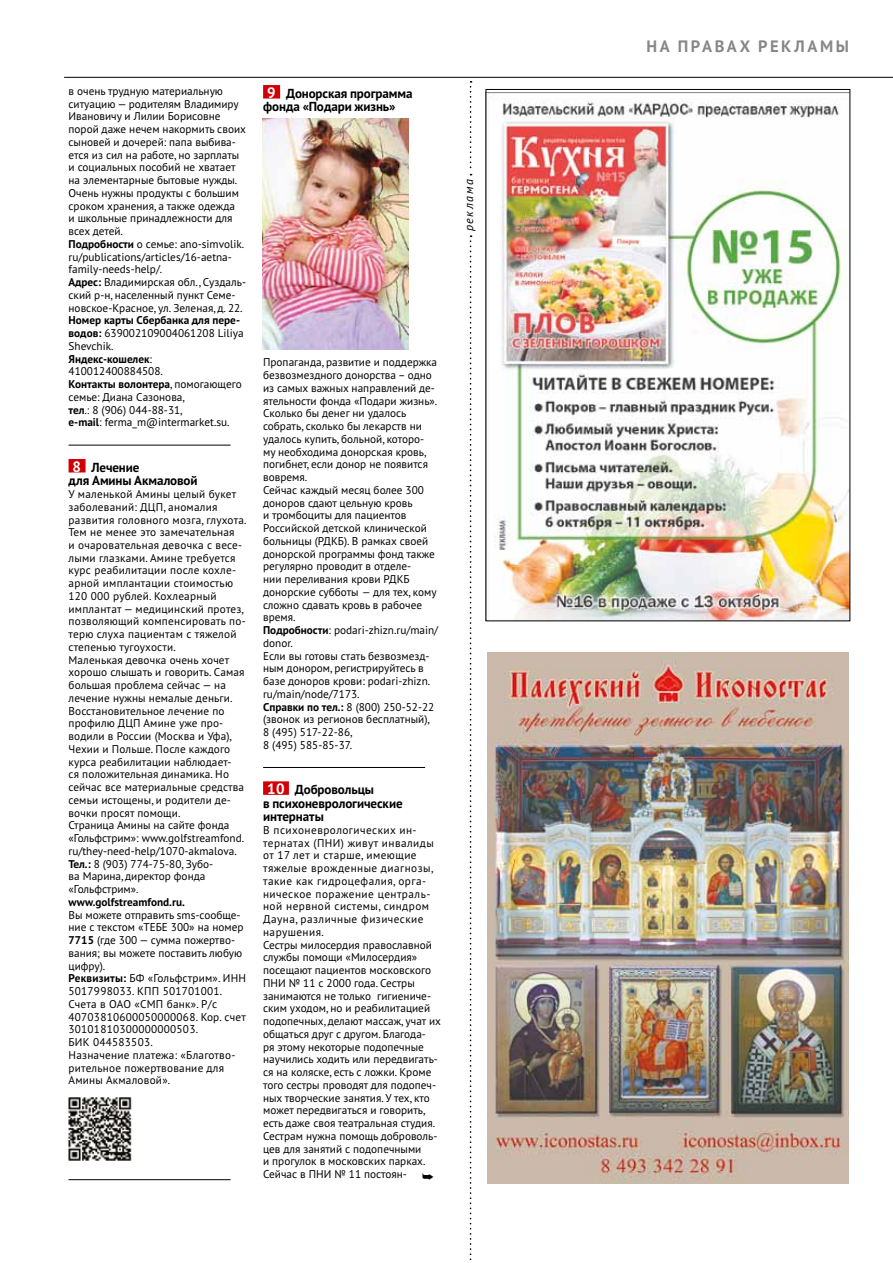
<style>
.page{position:relative;width:893px;height:1263px;background:#fff}
.page>*{position:absolute;margin:0;border:0;box-sizing:border-box;transform-origin:0 0}
.t1{font:700 16.5px "PT Sans";color:#868786}
.t2{font:700 13.05px/13.5px "PT Sans";letter-spacing:-.01em;color:#000}
.t3{font:italic 12px "PT Sans";letter-spacing:.13em;color:#000}
.t4{font:11.25px/12.8px "PT Sans";color:#000}
.t5{font:11.25px/12.8px "PT Sans";letter-spacing:.02em;color:#000}
.t6{font:700 11.25px "PT Sans";color:#000}
.s1{font-weight:700}
.s2{font-size:15px;color:#fff}
.s3{font-style:italic}
</style>
<div class="page">
<img style="left:488px;top:92px;width:360px;height:527px">
<div style="left:69px;top:459px;width:17px;height:13px;background:#d10007"></div>
<hr style="left:69px;top:445px;width:162px;height:1px;background:#000">
<img style="left:69px;top:1097px;width:63px;height:64px">
<hr style="left:69px;top:1179px;width:162px;height:1px;background:#000">
<div style="left:263px;top:85px;width:17px;height:14px;background:#d10007"></div>
<div style="left:263px;top:781px;width:26px;height:14px;background:#d10007"></div>
<hr style="left:263px;top:767px;width:162px;height:1px;background:#000">
<svg style="left:470px;top:235px;width:2px;height:1026px"></svg>
<svg style="left:470px;top:81px;width:2px;height:94px"></svg>
<hr style="left:64px;top:77px;width:829px;height:1px;background:#000">
<img style="left:262px;top:118px;width:147px;height:232px">
<img style="left:487px;top:652px;width:362px;height:532px">
<p class="t4" style="left:69px;top:84px;width:179px">в очень трудную материальную ситуацию — родителям Владимиру<br>Ивановичу и Лилии Борисовне порой даже нечем накормить своих сыновей и дочерей: папа выбива&shy;ется из сил на работе, но зарплаты и социальных пособий не хватает на элементарные бытовые нужды.<br>Очень нужны продукты с большим сроком хранения, а также одежда<br>и школьные принадлежности для всех детей.<br><span class="s1">Подробности</span> о семье: ano-simvolik. ru/publications/articles/16-aetna&shy;family-needs-help/.<br><span class="s1">Адрес:</span> Владимирская обл., Суздаль&shy;ский р-н, населенный пункт Семе&shy;новское-Красное, ул. Зеленая, д. 22.</p>
<p class="t4" style="left:69px;top:314px;width:177px"><span class="s1">Номер карты Сбербанка для пере&shy;водов:</span> 639002109004061208 Liliya<br>Shevchik.<br><span class="s1">Яндекс-кошелек</span>:<br>410012400884508.<br><span class="s1">Контакты волонтера</span>, помогающего семье: Диана Сазонова,<br><span class="s1">тел</span>.: 8 (906) 044-88-31,<br><span class="s1">e-mail</span>: ferma_m@intermarket.su.</p>
<p class="t2" style="left:69px;top:460px;width:131px;text-indent:4px"><span class="s2">8</span> Лечение<br>для Амины Акмаловой</p>
<p class="t4" style="left:69px;top:487px;width:180px">У маленькой Амины целый букет заболеваний: ДЦП, аномалия развития головного мозга, глухота.<br>Тем не менее это замечательная<br>и очаровательная девочка с весе&shy;лыми глазками. Амине требуется курс реабилитации после кохле&shy;арной имплантации стоимостью<br>120 000 рублей. Кохлеарный имплантат — медицинский протез, позволяющий компенсировать по&shy;терю слуха пациентам с тяжелой степенью тугоухости.<br>Маленькая девочка очень хочет хорошо слышать и говорить. Самая большая проблема сейчас — на лечение нужны немалые деньги.<br>Восстановительное лечение по профилю ДЦП Амине уже про&shy;водили в России (Москва и Уфа),<br>Чехии и Польше. После каждого курса реабилитации наблюдает-<br>ся положительная динамика. Но сейчас все материальные средства семьи истощены, и родители де&shy;вочки просят помощи.<br>Страница Амины на сайте фонда «Гольфстрим»: www.golfstreamfond. ru/they-need-help/1070-akmalova.<br><span class="s1">Тел.:</span> 8 (903) 774-75-80, Зубо-<br>ва Марина, директор фонда «Гольфстрим».</p>
<p class="t6" style="left:69px;top:894px;width:118px">www.golfstreamfond.ru.</p>
<p class="t5" style="left:69px;top:908px;width:179px">Вы можете отправить sms-сообще&shy;ние с текстом «ТЕБЕ 300» на номер<br><span class="s1">7715</span> (где 300 — сумма пожертво&shy;вания; вы можете поставить любую цифру).<br><span class="s1">Реквизиты:</span> БФ «Гольфстрим». ИНН<br>5017998033. КПП 501701001.<br>Счета в ОАО «СМП банк». Р/с<br>40703810600050000068. Кор. счет<br>30101810300000000503.<br>БИК 044583503.<br>Назначение платежа: «Благотво&shy;рительное пожертвование для<br>Амины Акмаловой».</p>
<p class="t2" style="left:263px;top:86px;width:151px;text-indent:4px"><span class="s2">9</span> Донорская программа фонда «Подари жизнь»</p>
<p class="t4" style="left:263px;top:356px;width:177px">Пропаганда, развитие и поддержка безвозмездного донорства – одно из самых важных направлений де&shy;ятельности фонда «Подари жизнь».<br>Сколько бы денег ни удалось собрать, сколько бы лекарств ни удалось купить, больной, которо&shy;му необходима донорская кровь, погибнет, если донор не появится вовремя.<br>Сейчас каждый месяц более 300 доноров сдают цельную кровь<br>и тромбоциты для пациентов<br>Российской детской клинической больницы (РДКБ). В рамках своей донорской программы фонд также регулярно проводит в отделе-<br>нии переливания крови РДКБ донорские субботы <span class="s3">—</span> для тех, кому сложно сдавать кровь в рабочее время.<br><span class="s1">Подробности</span>: podari-zhizn.ru/main/ donor.<br>Если вы готовы стать безвозмезд&shy;ным донором, регистрируйтесь в базе доноров крови: podari-zhizn. ru/main/node/7173.<br><span class="s1">Справки по тел.:</span> 8 (800) 250-52-22 (звонок из регионов бесплатный),<br>8 (495) 517-22-86,<br>8 (495) 585-85-37.</p>
<p class="t2" style="left:263px;top:782px;width:141px;text-indent:4px"><span class="s2">10</span> Добровольцы<br>в психоневрологические интернаты</p>
<p class="t4" style="left:263px;top:823px;width:179px">В психоневрологических ин&shy;тернатах (ПНИ) живут инвалиды от 17 лет и старше, имеющие тяжелые врожденные диагнозы, такие как гидроцефалия, орга&shy;ническое поражение централь&shy;ной нервной системы, синдром<br>Дауна, различные физические нарушения.<br>Сестры милосердия православной службы помощи «Милосердия» посещают пациентов московского<br>ПНИ № 11 с 2000 года. Сестры занимаются не только гигиениче&shy;ским уходом, но и реабилитацией подопечных, делают массаж, учат их общаться друг с другом. Благода-<br>ря этому некоторые подопечные научились ходить или передвигать&shy;ся на коляске, есть с ложки. Кроме того сестры проводят для подопеч&shy;ных творческие занятия. У тех, кто может передвигаться и говорить, есть даже своя театральная студия.<br>Сестрам нужна помощь доброволь&shy;цев для занятий с подопечными<br>и прогулок в московских парках.<br>Сейчас в ПНИ № 11 постоян-</p>
<p class="t3" style="left:461px;top:231px;width:54px;rotate:-90deg">реклама</p>
<h1 class="t1" style="left:647px;top:35px;width:45px">на правах</h1>
<h1 class="t1" style="left:758px;top:35px;width:14px">рекламы</h1>
</div>
